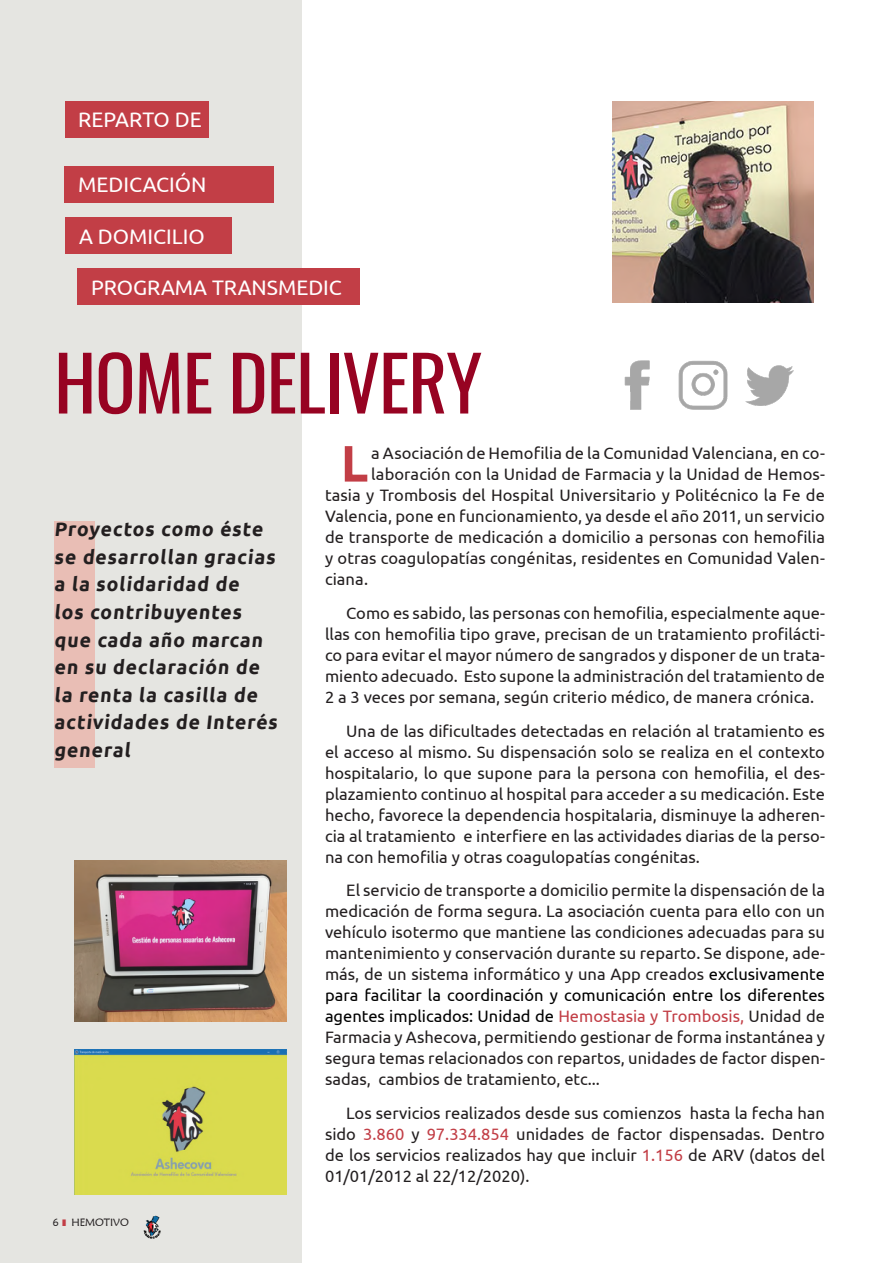
<style>
.page{position:relative;width:893px;height:1263px;background:#fff}
.page>*{position:absolute;margin:0;border:0;box-sizing:border-box;transform-origin:0 0}
.letras_portada{font:75px "Oswald";letter-spacing:-.015em;color:#970322}
.parrafo_texto{font:46.8px "Ubuntu";color:#c23e46}
.t1{font:21px "Ubuntu";color:#fff}
.t2{font:700 19.5px/27.6px "Ubuntu";color:#231f20}
.parrafo_texto-2{font:16.5px/21px "Ubuntu";color:#231f20;text-align:justify}
.t3{font:10.5px "Maiandra GD";color:#231f20}
.s1{color:#c23e46}
.s2{color:#000}
</style>
<div class="page">
<div style="left:0;top:0;width:301px;height:1263px;background:#e5e5e1"></div>
<img style="left:143px;top:1215px;width:18px;height:23px">
<svg style="left:344px;top:446px;width:24px;height:36px"></svg>
<div style="left:65px;top:101px;width:143px;height:37px;background:#c23e46"></div>
<div style="left:65px;top:166px;width:209px;height:36px;background:#c23e46"></div>
<div style="left:66px;top:217px;width:166px;height:37px;background:#c23e46"></div>
<div style="left:78px;top:268px;width:282px;height:37px;background:#c23e46"></div>
<div style="left:54px;top:521px;width:41px;height:246px;background:#e9beb5"></div>
<img style="left:624px;top:361px;width:26px;height:48px">
<img style="left:679px;top:361px;width:48px;height:48px">
<img style="left:745px;top:365px;width:49px;height:41px">
<img style="left:75px;top:860px;width:211px;height:162px">
<img style="left:75px;top:1050px;width:211px;height:145px">
<img style="left:612px;top:101px;width:202px;height:202px">
<p class="t1" style="left:78px;top:107px;width:125px">REPARTO DE</p>
<p class="t1" style="left:78px;top:172px;width:130px">MEDICACIÓN</p>
<p class="t1" style="left:79px;top:223px;width:127px">A DOMICILIO</p>
<p class="t1" style="left:91px;top:274px;width:252px">PROGRAMA TRANSMEDIC</p>
<p class="letras_portada" style="left:54px;top:316px;width:430px">HOME DELIVERY</p>
<p class="t2" style="left:54px;top:515px;width:227px">Proyectos como éste se desarrollan gracias a la solidaridad de<br>los contribuyentes que cada año marcan en su declaración de la renta la casilla de actividades de Interés general</p>
<p class="t3" style="left:53px;top:1215px;width:78px">6 <span class="s1">┃</span> HEMOTIVO</p>
<p class="parrafo_texto" style="left:342px;top:435px;width:26px">L</p>
<p class="parrafo_texto-2" style="left:371px;top:442px;width:455px">a Asociación de Hemofilia de la Comunidad Valenciana, en co-</p>
<p class="parrafo_texto-2" style="left:371px;top:463px;width:455px">laboración con la Unidad de Farmacia y la Unidad de Hemos-</p>
<p class="parrafo_texto-2" style="left:325px;top:484px;width:501px">tasia y Trombosis del Hospital Universitario y Politécnico la Fe de</p>
<p class="parrafo_texto-2" style="left:325px;top:505px;width:501px">Valencia, pone en funcionamiento, ya desde el año 2011, un servicio</p>
<p class="parrafo_texto-2" style="left:325px;top:526px;width:501px">de transporte de medicación a domicilio a personas con hemofilia</p>
<p class="parrafo_texto-2" style="left:325px;top:547px;width:501px">y otras coagulopatías congénitas, residentes en Comunidad Valen-</p>
<p class="parrafo_texto-2" style="left:325px;top:568px;width:45px">ciana.</p>
<p class="parrafo_texto-2" style="left:325px;top:602px;width:501px;text-indent:21px">Como es sabido, las personas con hemofilia, especialmente aque&shy;llas con hemofilia tipo grave, precisan de un tratamiento profilácti&shy;co para evitar el mayor número de sangrados y disponer de un trata&shy;miento adecuado. Esto supone la administración del tratamiento de 2 a 3 veces por semana, según criterio médico, de manera crónica.</p>
<p class="parrafo_texto-2" style="left:325px;top:720px;width:501px;text-indent:21px">Una de las dificultades detectadas en relación al tratamiento es el acceso al mismo. Su dispensación solo se realiza en el contexto hospitalario, lo que supone para la persona con hemofilia, el des&shy;plazamiento continuo al hospital para acceder a su medicación. Este hecho, favorece la dependencia hospitalaria, disminuye la adheren&shy;cia al tratamiento e interfiere en las actividades diarias de la perso&shy;na con hemofilia y otras coagulopatías congénitas.</p>
<p class="parrafo_texto-2" style="left:325px;top:879px;width:501px;text-indent:21px">El servicio de transporte a domicilio permite la dispensación de la medicación de forma segura. La asociación cuenta para ello con un vehículo isotermo que mantiene las condiciones adecuadas para su mantenimiento y conservación durante su reparto. Se dispone, ade&shy;más, de un sistema informático y una App creados <span class="s2">exclusivamente para facilitar la coordinación y comunicación entre los diferentes agentes implicados: Unidad de</span> <span class="s1">Hemostasia y Trombosis,</span> Unidad de Farmacia y Ashecova, permitiendo gestionar de forma instantánea y segura temas relacionados con repartos, unidades de factor dispen&shy;sadas, cambios de tratamiento, etc...</p>
<p class="parrafo_texto-2" style="left:325px;top:1102px;width:501px;text-indent:21px">Los servicios realizados desde sus comienzos hasta la fecha han sido <span class="s1">3.860</span> y <span class="s1">97.334.854</span> unidades de factor dispensadas. Dentro de los servicios realizados hay que incluir <span class="s1">1.156</span> de ARV (datos del 01/01/2012 al 22/12/2020).</p>
</div>
